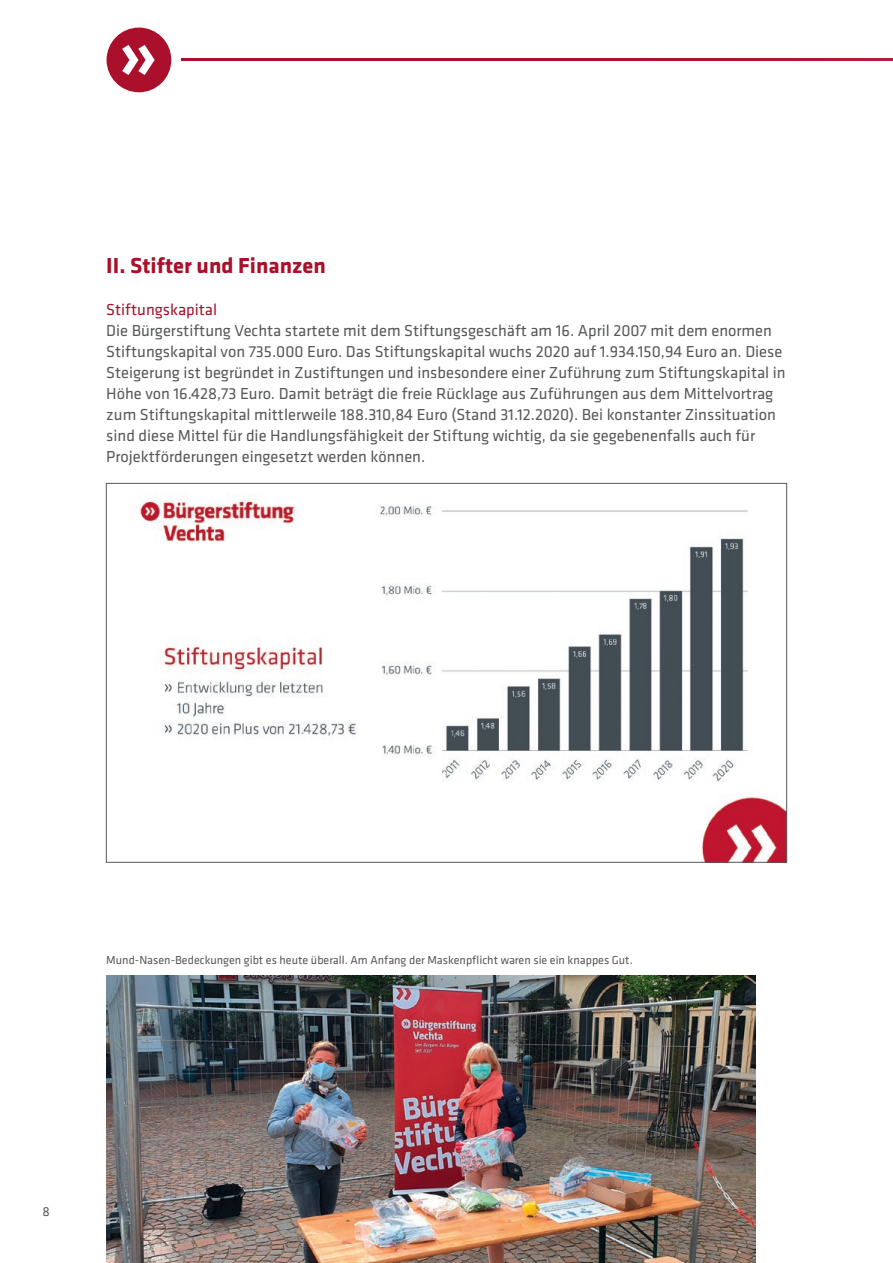
<style>
.page{position:relative;width:893px;height:1263px;background:#fff}
.page>*{position:absolute;margin:0;border:0;box-sizing:border-box;transform-origin:0 0}
.t1{font:700 22.5px "Klavika";color:#aa0f2b}
.t2{font:16.5px/21px "Klavika";color:#57585a}
.t3{font:16.5px "Klavika";color:#aa0f2b}
.t4{font:13.5px "Klavika";color:#57585a}
.t5{font:12px "Klavika";color:#57585a}
</style>
<div class="page">
<hr style="left:0;top:59px;width:893px;height:2px;background:#aa0f2b">
<img style="left:140px;top:495px;width:645px;height:366px">
<div style="left:0;top:24px;width:180px;height:75px;background:#fff"></div>
<svg style="left:107px;top:28px;width:64px;height:64px"></svg>
<img style="left:106px;top:975px;width:650px;height:288px">
<h1 class="t1" style="left:106px;top:249px;width:221px">II. Stifter und Finanzen</h1>
<p class="t3" style="left:106px;top:299px;width:112px">Stiftungskapital</p>
<p class="t2" style="left:106px;top:320px;width:681px">Die Bürgerstiftung Vechta startete mit dem Stiftungsgeschäft am 16. April 2007 mit dem enormen Stiftungskapital von 735.000 Euro. Das Stiftungskapital wuchs 2020 auf 1.934.150,94 Euro an. Diese Steigerung ist begründet in Zustiftungen und insbesondere einer Zuführung zum Stiftungskapital in Höhe von 16.428,73 Euro. Damit beträgt die freie Rücklage aus Zuführungen aus dem Mittelvortrag zum Stiftungskapital mittlerweile 188.310,84 Euro (Stand 31.12.2020). Bei konstanter Zinssituation sind diese Mittel für die Handlungsfähigkeit der Stiftung wichtig, da sie gegebenenfalls auch für Projektförderungen eingesetzt werden können.</p>
<p class="t5" style="left:106px;top:952px;width:528px">Mund-Nasen-Bedeckungen gibt es heute überall. Am Anfang der Maskenpflicht waren sie ein knappes Gut.</p>
<p class="t4" style="left:43px;top:1202px;width:9px">8</p>
</div>
